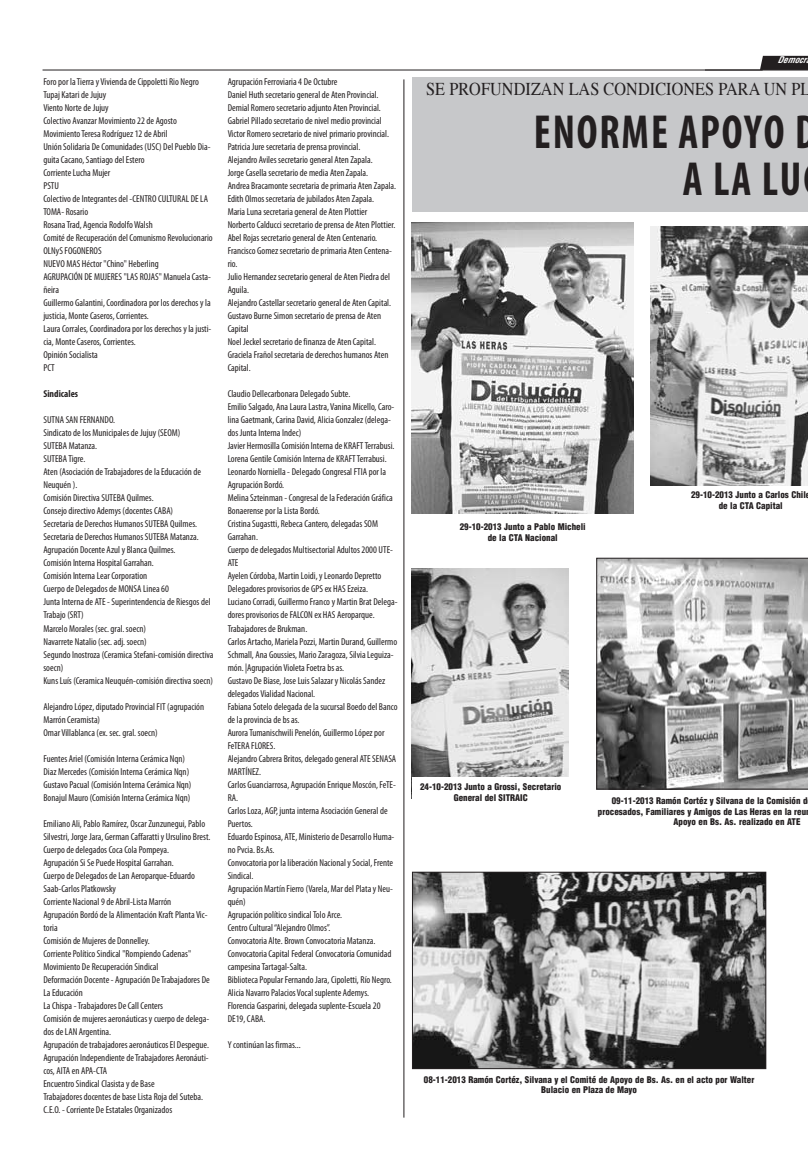
<style>
.page{position:relative;width:808px;height:1163px;background:#fff}
.page>*{position:absolute;margin:0;border:0;box-sizing:border-box;transform-origin:0 0}
.t1{font:700 condensed 48px/47px "Myriad Pro";letter-spacing:.045em;color:#231f20;scale:.9 1}
.t2{font:18px "Times";letter-spacing:.005em;color:#231f20;scale:.9 1}
.t3{font:condensed 10px/13px "Myriad Pro";color:#231f20}
.t4{font:700 condensed 10px "Myriad Pro";color:#231f20}
.t5{font:900 condensed 9px/10.8px "Helvetica";color:#231f20;text-align:center}
.t6{font:italic 700 condensed 9px "Helvetica";color:#fff}
</style>
<div class="page">
<hr style="left:43px;top:70px;width:720px;height:1px;background:#231f20">
<svg style="left:760px;top:56px;width:48px;height:14px"></svg>
<hr style="left:705px;top:70px;width:103px;height:1px;background:#231f20">
<img style="left:412px;top:568px;width:157px;height:208px">
<img style="left:412px;top:222px;width:222px;height:291px">
<img style="left:650px;top:226px;width:158px;height:260px">
<img style="left:414px;top:873px;width:350px;height:193px">
<div style="left:412px;top:871px;width:354px;height:197px;border:1px solid #231f20"></div>
<div style="left:412px;top:78px;width:396px;height:134px;background:#c7c8ca"></div>
<svg style="left:596px;top:557px;width:212px;height:232px;background:#9f9f9f"></svg>
<hr style="left:403px;top:79px;width:1px;height:1038px;background:#231f20">
<p class="t3" style="left:43px;top:76px;width:171px">Foro por la Tierra y Vivienda de Cippoletti Rio Negro Tupaj Katari de Jujuy<br>Viento Norte de Jujuy<br>Colectivo Avanzar Movimiento 22 de Agosto Movimiento Teresa Rodríguez 12 de Abril<br>Unión Solidaria De Comunidades (USC) Del Pueblo Dia&shy;guita Cacano, Santiago del Estero<br>Corriente Lucha Mujer<br>PSTU<br>Colectivo de Integrantes del -CENTRO CULTURAL DE LA TOMA- Rosario<br>Rosana Trad, Agencia Rodolfo Walsh<br>Comité de Recuperación del Comunismo Revolucionario OLNyS FOGONEROS<br>NUEVO MAS Héctor "Chino" Heberling<br>AGRUPACIÓN DE MUJERES "LAS ROJAS" Manuela Casta&shy;ñeira<br>Guillermo Galantini, Coordinadora por los derechos y la justicia, Monte Caseros, Corrientes.<br>Laura Corrales, Coordinadora por los derechos y la justi&shy;cia, Monte Caseros, Corrientes.<br>Opinión Socialista<br>PCT</p>
<p class="t4" style="left:43px;top:390px;width:36px">Sindicales</p>
<p class="t3" style="left:43px;top:414px;width:172px">SUTNA SAN FERNANDO.<br>Sindicato de los Municipales de Jujuy (SEOM)<br>SUTEBA Matanza.<br>SUTEBA Tigre.<br>Aten (Asociación de Trabajadores de la Educación de Neuquén ).<br>Comisión Directiva SUTEBA Quilmes.<br>Consejo directivo Ademys (docentes CABA)<br>Secretaria de Derechos Humanos SUTEBA Quilmes.<br>Secretaria de Derechos Humanos SUTEBA Matanza.<br>Agrupación Docente Azul y Blanca Quilmes.<br>Comisión Interna Hospital Garrahan.<br>Comisión Interna Lear Corporation<br>Cuerpo de Delegados de MONSA Linea 60<br>Junta Interna de ATE - Superintendencia de Riesgos del Trabajo (SRT)<br>Marcelo Morales (sec. gral. soecn)<br>Navarrete Natalio (sec. adj. soecn)<br>Segundo Inostroza (Ceramica Stefani-comisión directiva soecn)<br>Kuns Luís (Ceramica Neuquén-comisión directiva soecn)</p>
<p class="t3" style="left:43px;top:700px;width:162px">Alejandro López, diputado Provincial FIT (agrupación<br>Marrón Ceramista)<br>Omar Villablanca (ex. sec. gral. soecn)</p>
<p class="t3" style="left:43px;top:752px;width:150px">Fuentes Ariel (Comisión Interna Cerámica Nqn)<br>Diaz Mercedes (Comisión Interna Cerámica Nqn)<br>Gustavo Pacual (Comisión Interna Cerámica Nqn)<br>Bonajul Mauro (Comisión Interna Cerámica Nqn)</p>
<p class="t3" style="left:43px;top:817px;width:168px">Emiliano Ali, Pablo Ramírez, Oscar Zunzunegui, Pablo Silvestri, Jorge Jara, German Caffaratti y Ursulino Brest.<br>Cuerpo de delegados Coca Cola Pompeya.<br>Agrupación Si Se Puede Hospital Garrahan.<br>Cuerpo de Delegados de Lan Aeroparque-Eduardo Saab-Carlos Platkowsky<br>Corriente Nacional 9 de Abril-Lista Marrón<br>Agrupación Bordó de la Alimentación Kraft Planta Vic&shy;toria<br>Comisión de Mujeres de Donnelley.<br>Corriente Político Sindical "Rompiendo Cadenas" Movimiento De Recuperación Sindical<br>Deformación Docente - Agrupación De Trabajadores De La Educación<br>La Chispa - Trabajadores De Call Centers<br>Comisión de mujeres aeronáuticas y cuerpo de delega&shy;dos de LAN Argentina.<br>Agrupación de trabajadores aeronáuticos El Despegue.<br>Agrupación Independiente de Trabajadores Aeronáuti&shy;cos, AITA en APA-CTA<br>Encuentro Sindical Clasista y de Base<br>Trabajadores docentes de base Lista Roja del Suteba.<br>C.E.O. - Corriente De Estatales Organizados</p>
<p class="t3" style="left:228px;top:76px;width:170px">Agrupación Ferroviaria 4 De Octubre<br>Daniel Huth secretario general de Aten Provincial.<br>Demial Romero secretario adjunto Aten Provincial.<br>Gabriel Pillado secretario de nivel medio provincial Victor Romero secretario de nivel primario provincial.<br>Patricia Jure secretaria de prensa provincial.<br>Alejandro Aviles secretario general Aten Zapala.<br>Jorge Casella secretario de media Aten Zapala.<br>Andrea Bracamonte secretaria de primaria Aten Zapala.<br>Edith Olmos secretaria de jubilados Aten Zapala.<br>Maria Luna secretaria general de Aten Plottier Norberto Calducci secretario de prensa de Aten Plottier.<br>Abel Rojas secretario general de Aten Centenario.<br>Francisco Gomez secretario de primaria Aten Centena&shy;rio.<br>Julio Hernandez secretario general de Aten Piedra del Aguila.<br>Alejandro Castellar secretario general de Aten Capital.<br>Gustavo Burne Simon secretario de prensa de Aten Capital<br>Noel Jeckel secretario de finanza de Aten Capital.<br>Graciela Frañol secretaria de derechos humanos Aten Capital.</p>
<p class="t3" style="left:228px;top:388px;width:171px">Claudio Dellecarbonara Delegado Subte.<br>Emilio Salgado, Ana Laura Lastra, Vanina Micello, Caro&shy;lina Gaetmank, Carina David, Alicia Gonzalez (delega&shy;dos Junta Interna Indec)<br>Javier Hermosilla Comisión Interna de KRAFT Terrabusi.<br>Lorena Gentile Comisión Interna de KRAFT Terrabusi.<br>Leonardo Norniella - Delegado Congresal FTIA por la Agrupación Bordó.<br>Melina Szteinman - Congresal de la Federación Gráfica Bonaerense por la Lista Bordó.<br>Cristina Sugastti, Rebeca Cantero, delegadas SOM Garrahan.<br>Cuerpo de delegados Multisectorial Adultos 2000 UTE-ATE<br>Ayelen Córdoba, Martin Loidi, y Leonardo Depretto Delegadores provisorios de GPS ex HAS Ezeiza.<br>Luciano Corradi, Guillermo Franco y Martin Brat Delega&shy;dores provisorios de FALCON ex HAS Aeroparque.<br>Trabajadores de Brukman.<br>Carlos Artacho, Mariela Pozzi, Martin Durand, Guillermo Schmall, Ana Goussies, Mario Zaragoza, Silvia Leguiza&shy;món. |Agrupación Violeta Foetra bs as.<br>Gustavo De Biase, Jose Luis Salazar y Nicolás Sandez delegados Vialidad Nacional.<br>Fabiana Sotelo delegada de la sucursal Boedo del Banco de la provincia de bs as.<br>Aurora Tumanischwili Penelón, Guillermo López por FeTERA FLORES.<br>Alejandro Cabrera Britos, delegado general ATE SENASA MARTÍNEZ.<br>Carlos Guanciarrosa, Agrupación Enrique Moscón, FeTE-RA.<br>Carlos Loza, AGP, junta interna Asociación General de Puertos.<br>Eduardo Espinosa, ATE, Ministerio de Desarrollo Huma&shy;no Pvcia. Bs.As.<br>Convocatoria por la liberación Nacional y Social, Frente Sindical.<br>Agrupación Martín Fierro (Varela, Mar del Plata y Neu&shy;quén)<br>Agrupación político sindical Tolo Arce.<br>Centro Cultural “Alejandro Olmos”.<br>Convocatoria Alte. Brown Convocatoria Matanza.<br>Convocatoria Capital Federal Convocatoria Comunidad campesina Tartagal-Salta.<br>Biblioteca Popular Fernando Jara, Cipoletti, Río Negro.<br>Alicia Navarro Palacios Vocal suplente Ademys.<br>Florencia Gasparini, delegada suplente-Escuela 20<br>DE19, CABA.</p>
<p class="t3" style="left:228px;top:1038px;width:75px">Y continúan las firmas...</p>
<p class="t6" style="left:777px;top:55px;width:30px">Democr</p>
<h2 class="t2" style="left:426px;top:81px;width:428px">SE PROFUNDIZAN LAS CONDICIONES PARA UN PL</h2>
<h1 class="t1" style="left:683px;top:112px;width:150px;text-indent:-149px">ENORME APOYO D<br>A LA LU</h1>
<p class="t5" style="left:460px;top:521px;width:127px">29-10-2013 Junto a Pablo Micheli de la CTA Nacional</p>
<p class="t5" style="left:691px;top:489px;width:116px">29-10-2013 Junto a Carlos Chil de la CTA Capital</p>
<p class="t5" style="left:420px;top:781px;width:143px">24-10-2013 Junto a Grossi, Secretario<br>General del SITRAIC</p>
<p class="t5" style="left:612px;top:795px;width:197px">09-11-2013 Ramón Cortéz y Silvana de la Comisión d</p>
<p class="t5" style="left:598px;top:806px;width:210px">procesados, Familiares y Amigos de Las Heras en la reu</p>
<p class="t5" style="left:674px;top:816px;width:128px">Apoyo en Bs. As. realizado en ATE</p>
<p class="t5" style="left:424px;top:1073px;width:332px">08-11-2013 Ramón Cortéz, Silvana y el Comité de Apoyo de Bs. As. en el acto por Walter<br>Bulacio en Plaza de Mayo</p>
</div>
